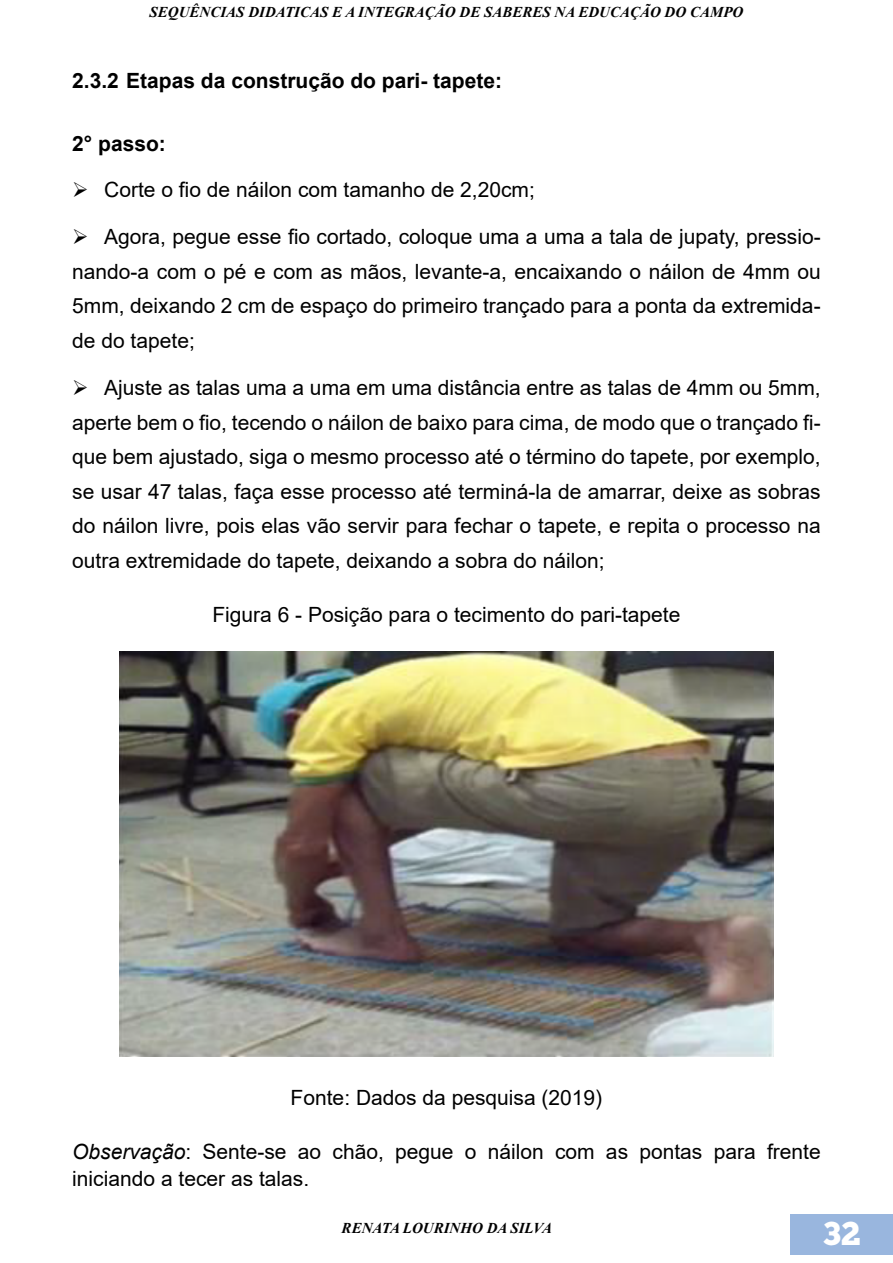
<style>
.page{position:relative;width:893px;height:1263px;background:#fff}
.page>*{position:absolute;margin:0;border:0;box-sizing:border-box;transform-origin:0 0}
.t1{font:33px "Chunk Five";color:#fff}
.t2{font:21px/34.5px "Arial";color:#000;text-align:justify}
.t3{font:700 21px "Arial";color:#000}
.t4{font:italic 700 15px "Times New Roman";color:#000}
.s1{font-style:italic}
</style>
<div class="page">
<div style="left:791px;top:1214px;width:102px;height:40px;background:#99b6de"></div>
<img style="left:119px;top:651px;width:655px;height:406px">
<p class="t4" style="left:150px;top:1px;width:595px">SEQUÊNCIAS DIDATICAS E A INTEGRAÇÃO DE SABERES NA EDUCAÇÃO DO CAMPO</p>
<p class="t3" style="left:72px;top:65px;width:431px">2.3.2 Etapas da construção do pari- tapete:</p>
<p class="t3" style="left:72px;top:128px;width:95px">2° passo:</p>
<p class="t2" style="left:72px;top:172px;width:464px">➢ Corte o fio de náilon com tamanho de 2,20cm;</p>
<p class="t2" style="left:72px;top:220px;width:750px">➢ Agora, pegue esse fio cortado, coloque uma a uma a tala de jupaty, pressio&shy;nando-a com o pé e com as mãos, levante-a, encaixando o náilon de 4mm ou 5mm, deixando 2 cm de espaço do primeiro trançado para a ponta da extremida&shy;de do tapete;</p>
<p class="t2" style="left:72px;top:370px;width:750px">➢ Ajuste as talas uma a uma em uma distância entre as talas de 4mm ou 5mm, aperte bem o fio, tecendo o náilon de baixo para cima, de modo que o trançado fi&shy;que bem ajustado, siga o mesmo processo até o término do tapete, por exemplo, se usar 47 talas, faça esse processo até terminá-la de amarrar, deixe as sobras do náilon livre, pois elas vão servir para fechar o tapete, e repita o processo na outra extremidade do tapete, deixando a sobra do náilon;</p>
<p class="t2" style="left:212px;top:597px;width:470px">Figura 6 - Posição para o tecimento do pari-tapete</p>
<p class="t2" style="left:291px;top:1080px;width:313px">Fonte: Dados da pesquisa (2019)</p>
<p class="t2" style="left:72px;top:1138px;width:750px;line-height:27px"><span class="s1">Observação</span>: Sente-se ao chão, pegue o náilon com as pontas para frente iniciando a tecer as talas.</p>
<p class="t4" style="left:342px;top:1217px;width:212px">RENATA LOURINHO DA SILVA</p>
<h1 class="t1" style="left:823px;top:1213px;width:39px">32</h1>
</div>
